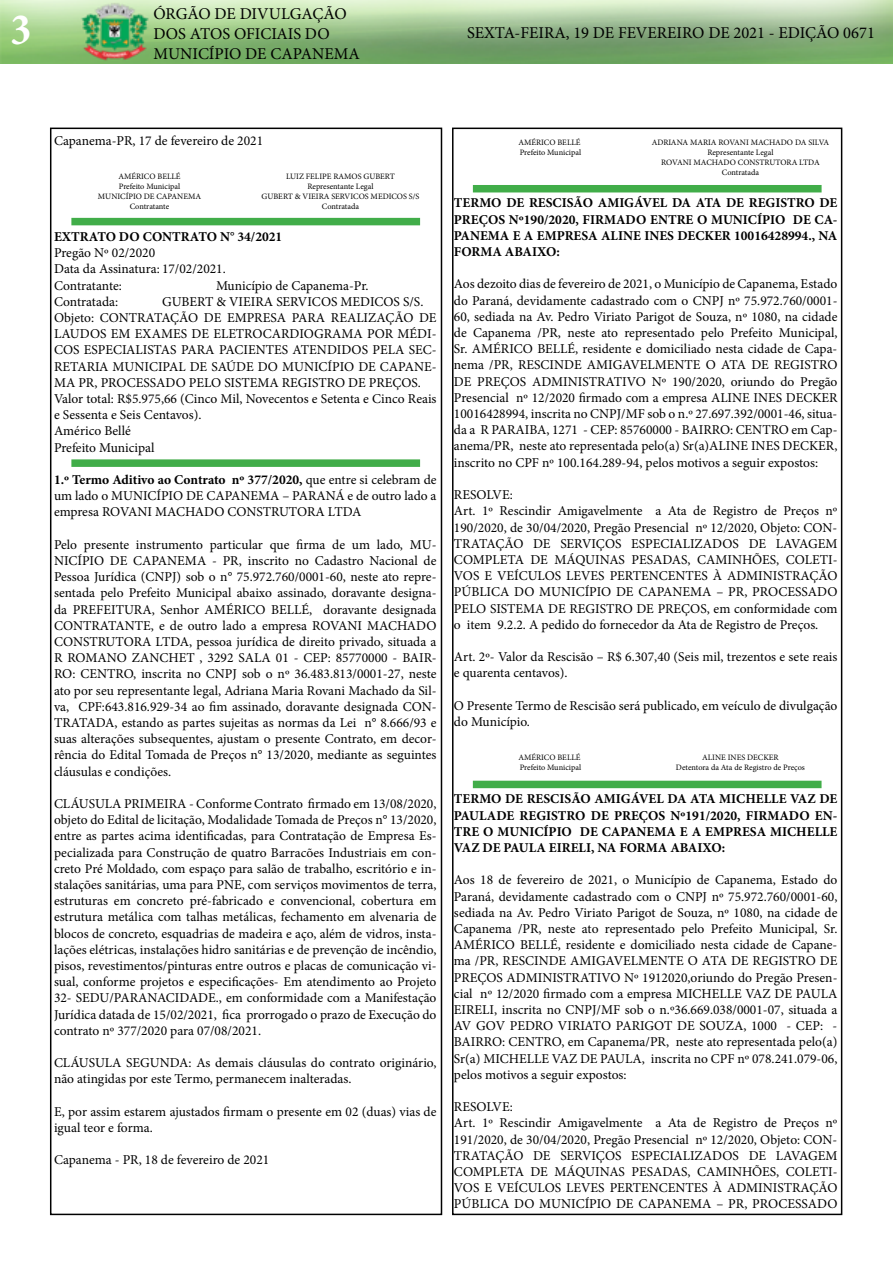
<style>
.page{position:relative;width:893px;height:1263px;background:#fff}
.page>*{position:absolute;margin:0;border:0;box-sizing:border-box;transform-origin:0 0}
.t1{font:700 condensed 45px "Minion Pro";color:#fff}
.t2{font:16.5px/19.8px "Minion Pro";color:#000}
.t3{font:13.5px/16.2px "Minion Pro";color:#000}
.t4{font:700 13.5px/16.2px "Minion Pro";color:#000;text-align:justify}
.t5{font:8.25px/9.9px "Minion Pro";color:#000;text-align:center}
.s1{font-weight:700}
</style>
<div class="page">
<div style="left:50px;top:128px;width:392px;height:1087px;border:2px solid #000"></div>
<img style="left:0;top:0;width:893px;height:64px">
<div style="left:452px;top:128px;width:390px;height:1087px;border:2px solid #000"></div>
<div style="left:473px;top:185px;width:349px;height:7px;background:#41ad49"></div>
<div style="left:71px;top:218px;width:349px;height:7px;background:#41ad49"></div>
<div style="left:473px;top:781px;width:348px;height:7px;background:#41ad49"></div>
<div style="left:71px;top:459px;width:349px;height:8px;background:#41ad49"></div>
<h1 class="t1" style="left:11px;top:-1px;width:22px">3</h1>
<p class="t2" style="left:153px;top:4px;width:208px">ÓRGÃO DE DIVULGAÇÃO<br>DOS ATOS OFICIAIS DO<br>MUNICÍPIO DE CAPANEMA</p>
<p class="t2" style="left:467px;top:23px;width:409px">SEXTA-FEIRA, 19 DE FEVEREIRO DE 2021 - EDIÇÃO 0671</p>
<p class="t3" style="left:54px;top:132px;width:211px">Capanema-PR, 17 de fevereiro de 2021</p>
<p class="t5" style="left:98px;top:171px;width:105px">AMÉRICO BELLÉ<br>Prefeito Municipal<br>MUNICÍPIO DE CAPANEMA<br>Contratante</p>
<p class="t5" style="left:262px;top:171px;width:159px">LUIZ FELIPE RAMOS GUBERT<br>Representante Legal<br>GUBERT &amp; VIEIRA SERVICOS MEDICOS S/S<br>Contratada</p>
<p class="t4" style="left:54px;top:228px;width:230px">EXTRATO DO CONTRATO N° 34/2021</p>
<p class="t3" style="left:54px;top:245px;width:173px">Pregão Nº 02/2020<br>Data da Assinatura: 17/02/2021.<br>Contratante:</p>
<p class="t3" style="left:216px;top:277px;width:154px">Município de Capanema-Pr.</p>
<p class="t3" style="left:54px;top:293px;width:66px">Contratada:</p>
<p class="t3" style="left:54px;top:293px;width:384px;text-indent:108px">GUBERT &amp; VIEIRA SERVICOS MEDICOS S/S.<br>Objeto: CONTRATAÇÃO DE EMPRESA PARA REALIZAÇÃO DE LAUDOS EM EXAMES DE ELETROCARDIOGRAMA POR MÉDI-COS ESPECIALISTAS PARA PACIENTES ATENDIDOS PELA SEC-RETARIA MUNICIPAL DE SAÚDE DO MUNICÍPIO DE CAPANE-MA PR, PROCESSADO PELO SISTEMA REGISTRO DE PREÇOS.<br>Valor total: R$5.975,66 (Cinco Mil, Novecentos e Setenta e Cinco Reais e Sessenta e Seis Centavos).<br>Américo Bellé<br>Prefeito Municipal</p>
<p class="t3" style="left:54px;top:472px;width:384px;text-align:justify"><span class="s1">1.º Termo Aditivo ao Contrato nº 377/2020,</span> que entre si celebram de um lado o MUNICÍPIO DE CAPANEMA – PARANÁ e de outro lado a empresa ROVANI MACHADO CONSTRUTORA LTDA</p>
<p class="t3" style="left:54px;top:536px;width:384px;text-align:justify">Pelo presente instrumento particular que firma de um lado, MU-NICÍPIO DE CAPANEMA - PR, inscrito no Cadastro Nacional de Pessoa Jurídica (CNPJ) sob o n° 75.972.760/0001-60, neste ato repre&shy;sentada pelo Prefeito Municipal abaixo assinado, doravante designa&shy;da PREFEITURA, Senhor AMÉRICO BELLÉ, doravante designada CONTRATANTE, e de outro lado a empresa ROVANI MACHADO CONSTRUTORA LTDA, pessoa jurídica de direito privado, situada a R ROMANO ZANCHET , 3292 SALA 01 - CEP: 85770000 - BAIR-RO: CENTRO, inscrita no CNPJ sob o nº 36.483.813/0001-27, neste ato por seu representante legal, Adriana Maria Rovani Machado da Sil&shy;va, CPF:643.816.929-34 ao fim assinado, doravante designada CON-TRATADA, estando as partes sujeitas as normas da Lei n° 8.666/93 e suas alterações subsequentes, ajustam o presente Contrato, em decor&shy;rência do Edital Tomada de Preços n° 13/2020, mediante as seguintes cláusulas e condições.</p>
<p class="t3" style="left:54px;top:796px;width:384px;text-align:justify">CLÁUSULA PRIMEIRA - Conforme Contrato firmado em 13/08/2020, objeto do Edital de licitação, Modalidade Tomada de Preços n° 13/2020, entre as partes acima identificadas, para Contratação de Empresa Es&shy;pecializada para Construção de quatro Barracões Industriais em con&shy;creto Pré Moldado, com espaço para salão de trabalho, escritório e in&shy;stalações sanitárias, uma para PNE, com serviços movimentos de terra, estruturas em concreto pré-fabricado e convencional, cobertura em estrutura metálica com talhas metálicas, fechamento em alvenaria de blocos de concreto, esquadrias de madeira e aço, além de vidros, insta&shy;lações elétricas, instalações hidro sanitárias e de prevenção de incêndio, pisos, revestimentos/pinturas entre outros e placas de comunicação vi&shy;sual, conforme projetos e especificações- Em atendimento ao Projeto 32- SEDU/PARANACIDADE., em conformidade com a Manifestação Jurídica datada de 15/02/2021, fica prorrogado o prazo de Execução do contrato nº 377/2020 para 07/08/2021.</p>
<p class="t3" style="left:54px;top:1055px;width:384px">CLÁUSULA SEGUNDA: As demais cláusulas do contrato originário, não atingidas por este Termo, permanecem inalteradas.</p>
<p class="t3" style="left:54px;top:1103px;width:384px">E, por assim estarem ajustados firmam o presente em 02 (duas) vias de igual teor e forma.</p>
<p class="t3" style="left:54px;top:1152px;width:217px">Capanema - PR, 18 de fevereiro de 2021</p>
<p class="t5" style="left:518px;top:138px;width:64px;text-align:left">AMÉRICO BELLÉ<br>Prefeito Municipal</p>
<p class="t5" style="left:652px;top:138px;width:179px">ADRIANA MARIA ROVANI MACHADO DA SILVA<br>Representante Legal<br>ROVANI MACHADO CONSTRUTORA LTDA<br>Contratada</p>
<p class="t4" style="left:454px;top:195px;width:385px">TERMO DE RESCISÃO AMIGÁVEL DA ATA DE REGISTRO DE PREÇOS Nº190/2020, FIRMADO ENTRE O MUNICÍPIO DE CA-PANEMA E A EMPRESA ALINE INES DECKER 10016428994., NA FORMA ABAIXO:</p>
<p class="t3" style="left:454px;top:276px;width:385px;text-align:justify">Aos dezoito dias de fevereiro de 2021, o Município de Capanema, Estado do Paraná, devidamente cadastrado com o CNPJ nº 75.972.760/0001- 60, sediada na Av. Pedro Viriato Parigot de Souza, nº 1080, na cidade de Capanema /PR, neste ato representado pelo Prefeito Municipal, Sr. AMÉRICO BELLÉ, residente e domiciliado nesta cidade de Capa&shy;nema /PR, RESCINDE AMIGAVELMENTE O ATA DE REGISTRO DE PREÇOS ADMINISTRATIVO Nº 190/2020, oriundo do Pregão Presencial nº 12/2020 firmado com a empresa ALINE INES DECKER 10016428994, inscrita no CNPJ/MF sob o n.º 27.697.392/0001-46, situa&shy;da a R PARAIBA, 1271 - CEP: 85760000 - BAIRRO: CENTRO em Cap&shy;anema/PR, neste ato representada pelo(a) Sr(a)ALINE INES DECKER, inscrito no CPF nº 100.164.289-94, pelos motivos a seguir expostos:</p>
<p class="t3" style="left:454px;top:487px;width:385px">RESOLVE:<br>Art. 1º Rescindir Amigavelmente a Ata de Registro de Preços nº 190/2020, de 30/04/2020, Pregão Presencial nº 12/2020, Objeto: CON-TRATAÇÃO DE SERVIÇOS ESPECIALIZADOS DE LAVAGEM COMPLETA DE MÁQUINAS PESADAS, CAMINHÕES, COLETI-VOS E VEÍCULOS LEVES PERTENCENTES À ADMINISTRAÇÃO PÚBLICA DO MUNICÍPIO DE CAPANEMA – PR, PROCESSADO PELO SISTEMA DE REGISTRO DE PREÇOS, em conformidade com o item 9.2.2. A pedido do fornecedor da Ata de Registro de Preços.</p>
<p class="t3" style="left:454px;top:649px;width:385px">Art. 2º- Valor da Rescisão – R$ 6.307,40 (Seis mil, trezentos e sete reais e quarenta centavos).</p>
<p class="t3" style="left:454px;top:697px;width:385px">O Presente Termo de Rescisão será publicado, em veículo de divulgação do Município.</p>
<p class="t5" style="left:518px;top:752px;width:64px;text-align:left">AMÉRICO BELLÉ<br>Prefeito Municipal</p>
<p class="t5" style="left:676px;top:752px;width:130px">ALINE INES DECKER<br>Detentora da Ata de Registro de Preços</p>
<p class="t4" style="left:454px;top:791px;width:385px">TERMO DE RESCISÃO AMIGÁVEL DA ATA MICHELLE VAZ DE PAULADE REGISTRO DE PREÇOS Nº191/2020, FIRMADO EN-TRE O MUNICÍPIO DE CAPANEMA E A EMPRESA MICHELLE VAZ DE PAULA EIRELI, NA FORMA ABAIXO:</p>
<p class="t3" style="left:454px;top:872px;width:385px;text-align:justify">Aos 18 de fevereiro de 2021, o Município de Capanema, Estado do Paraná, devidamente cadastrado com o CNPJ nº 75.972.760/0001-60, sediada na Av. Pedro Viriato Parigot de Souza, nº 1080, na cidade de Capanema /PR, neste ato representado pelo Prefeito Municipal, Sr.<br>AMÉRICO BELLÉ, residente e domiciliado nesta cidade de Capane&shy;ma /PR, RESCINDE AMIGAVELMENTE O ATA DE REGISTRO DE PREÇOS ADMINISTRATIVO Nº 1912020,oriundo do Pregão Presen&shy;cial nº 12/2020 firmado com a empresa MICHELLE VAZ DE PAULA EIRELI, inscrita no CNPJ/MF sob o n.º36.669.038/0001-07, situada a AV GOV PEDRO VIRIATO PARIGOT DE SOUZA, 1000 - CEP: - BAIRRO: CENTRO, em Capanema/PR, neste ato representada pelo(a)<br>Sr(a) MICHELLE VAZ DE PAULA, inscrita no CPF nº 078.241.079-06, pelos motivos a seguir expostos:</p>
<p class="t3" style="left:454px;top:1099px;width:385px">RESOLVE:<br>Art. 1º Rescindir Amigavelmente a Ata de Registro de Preços nº 191/2020, de 30/04/2020, Pregão Presencial nº 12/2020, Objeto: CON-TRATAÇÃO DE SERVIÇOS ESPECIALIZADOS DE LAVAGEM COMPLETA DE MÁQUINAS PESADAS, CAMINHÕES, COLETI-VOS E VEÍCULOS LEVES PERTENCENTES À ADMINISTRAÇÃO PÚBLICA DO MUNICÍPIO DE CAPANEMA – PR, PROCESSADO</p>
</div>
